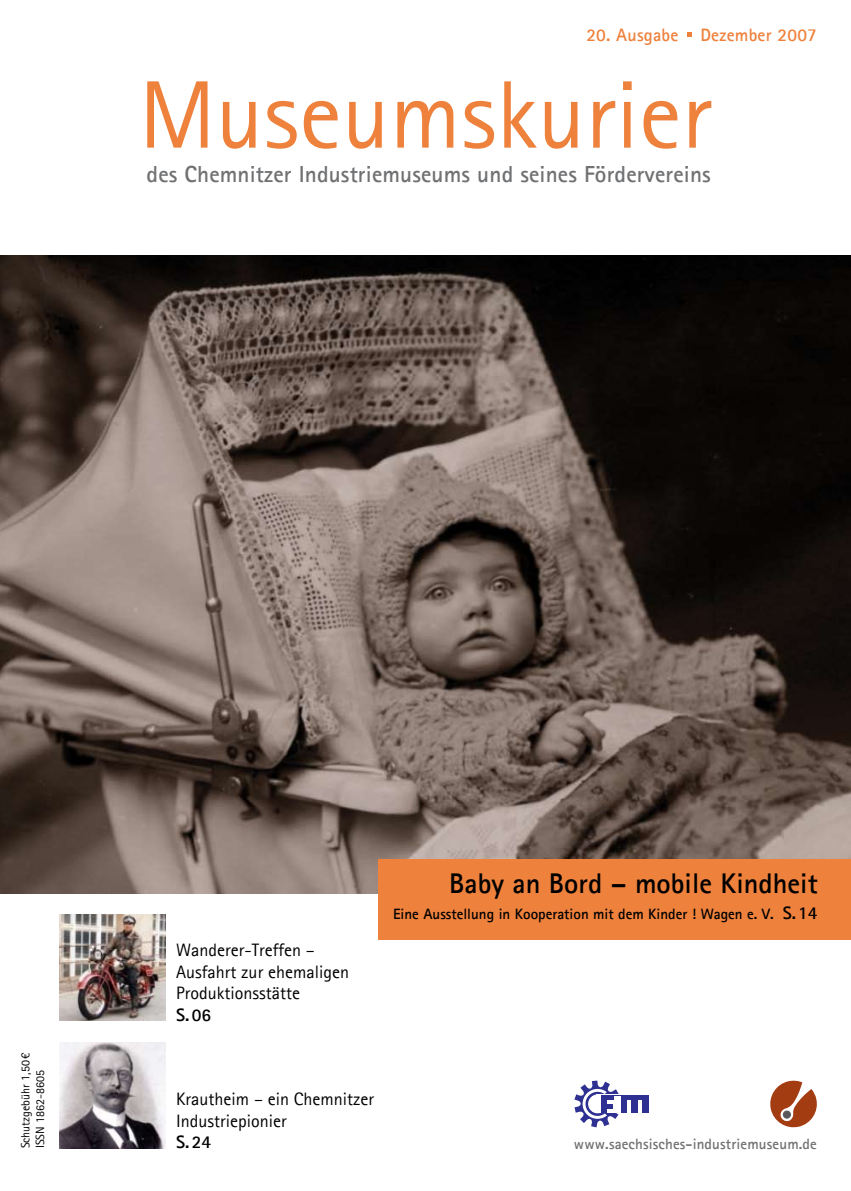
<style>
.page{position:relative;width:851px;height:1191px;background:#fff}
.page>*{position:absolute;margin:0;border:0;box-sizing:border-box;transform-origin:0 0}
.t1{font:96px "Agfa Rotis Sans Serif";color:#ee813c}
.t2{font:700 28.5px "Agfa Rotis Sans Serif";color:#000}
.t3{font:700 23.25px "Agfa Rotis Sans Serif";letter-spacing:.005em;color:#707173}
.t4{font:18px/21.6px "Agfa Rotis Sans Serif";color:#000}
.t5{font:700 18px "Agfa Rotis Sans Serif";letter-spacing:.01em;color:#ee813c}
.t6{font:700 18px "Agfa Rotis Sans Serif";color:#000}
.t7{font:700 15px "Agfa Rotis Sans Serif";color:#000}
.t8{font:700 15px "Agfa Rotis Sans Serif";letter-spacing:.01em;color:#707173}
.t9{font:12px/14.4px "Agfa Rotis Sans Serif";color:#000}
.s1{font-size:18px}
</style>
<div class="page">
<img style="left:60px;top:914px;width:105px;height:106px">
<img style="left:0;top:255px;width:850px;height:638px">
<div style="left:378px;top:859px;width:472px;height:81px;background:#ee813c"></div>
<svg style="left:621px;top:1095px;width:28px;height:18px"></svg>
<div style="left:601px;top:1095px;width:47px;height:17px;background:#2e3092"></div>
<hr style="left:627px;top:1100px;width:4px;height:13px;background:#fff">
<svg style="left:637px;top:1100px;width:4px;height:13px"></svg>
<svg style="left:574px;top:1080px;width:47px;height:47px"></svg>
<img style="left:60px;top:1042px;width:106px;height:106px">
<svg style="left:687px;top:32px;width:4px;height:5px"></svg>
<svg style="left:770px;top:1080px;width:46px;height:47px"></svg>
<div style="left:782px;top:1110px;width:8px;height:8px;background:#58585a;border-radius:3px"></div>
<div style="left:782px;top:1110px;width:8px;height:8px;border:1px solid #58585a;border-radius:3px"></div>
<p class="t5" style="left:586px;top:24px;width:232px">20. Ausgabe Dezember 2007</p>
<h1 class="t1" style="left:139px;top:58px;width:574px">Museumskurier</h1>
<p class="t3" style="left:147px;top:160px;width:565px">des Chemnitzer Industriemuseums und seines Fördervereins</p>
<p class="t9" style="left:18px;top:1148px;width:97px;rotate:-90deg">Schutzgebühr 1,50¤<br>ISSN 1862-8605</p>
<p class="t4" style="left:176px;top:938px;width:174px">Wanderer-Treffen –<br>Ausfahrt zur ehemaligen<br>Produktionsstätte</p>
<p class="t6" style="left:176px;top:1003px;width:36px">S.06</p>
<h2 class="t2" style="left:449px;top:865px;width:370px">Baby an Bord – mobile Kindheit</h2>
<p class="t7" style="left:393px;top:904px;width:426px">Eine Ausstellung in Kooperation mit dem Kinder ! Wagen e. V. <span class="s1">S.14</span></p>
<p class="t4" style="left:176px;top:1088px;width:199px">Krautheim – ein Chemnitzer<br>Industriepionier</p>
<p class="t6" style="left:176px;top:1131px;width:36px">S.24</p>
<p class="t8" style="left:574px;top:1134px;width:244px">www.saechsisches-industriemuseum.de</p>
</div>
